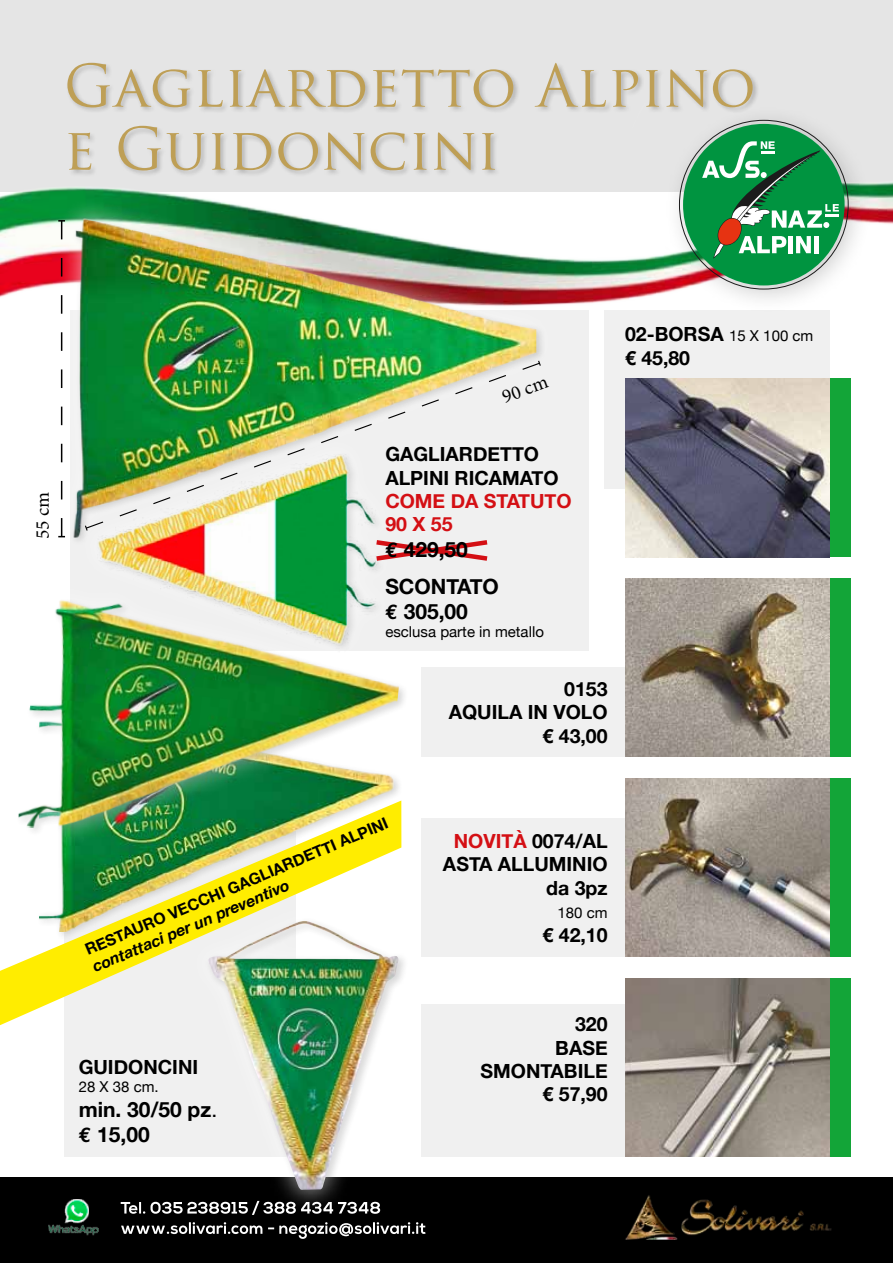
<style>
.page{position:relative;width:893px;height:1263px;background:#fff}
.page>*{position:absolute;margin:0;border:0;box-sizing:border-box;transform-origin:0 0}
.t1{font:57px/63px "Trajan Pro";letter-spacing:.01em;color:#be9f56}
.t2{font:700 21px/37.2px "Helvetica Neue";color:#000}
.t3{font:700 19.5px/23.4px "Helvetica Neue";color:#000;text-align:right}
.t4{font:700 19.5px/23.4px "Helvetica Neue";color:#d40f14}
.t5{font:19.5px "Minion Pro";color:#000}
.t6{font:700 15.75px "Helvetica Neue";color:#000}
.t7{font:italic 700 15.75px "Helvetica Neue";color:#000}
.t8{font:15px "Helvetica Neue";color:#000}
.s1{font-family:"Euro Mono"}
.s2{font-weight:400;font-size:15px}
.s3{font-weight:400}
.s4{color:#d40f14}
</style>
<div class="page">
<div style="left:0;top:0;width:893px;height:191px;background:#e5e5e5"></div>
<div style="left:0;top:1178px;width:893px;height:85px;background:#000"></div>
<img style="left:64px;top:1199px;width:25px;height:24px">
<img style="left:48px;top:1223px;width:50px;height:13px">
<svg style="left:121px;top:1222px;width:305px;height:17px"></svg>
<svg style="left:121px;top:1201px;width:258px;height:14px"></svg>
<img style="left:625px;top:1195px;width:207px;height:45px">
<div style="left:646px;top:978px;width:204px;height:179px;background:#13a538"></div>
<div style="left:646px;top:378px;width:204px;height:179px;background:#13a538"></div>
<div style="left:646px;top:778px;width:204px;height:179px;background:#13a538"></div>
<div style="left:646px;top:578px;width:204px;height:179px;background:#13a538"></div>
<img style="left:0;top:182px;width:893px;height:146px">
<div style="left:70px;top:310px;width:519px;height:341px;background:#f0f0f0"></div>
<div style="left:64px;top:831px;width:232px;height:326px;background:#f0f0f0"></div>
<div style="left:604px;top:310px;width:225px;height:179px;background:#f0f0f0"></div>
<div style="left:421px;top:1004px;width:225px;height:153px;background:#f0f0f0"></div>
<svg style="left:45px;top:188px;width:518px;height:170px"></svg>
<img style="left:52px;top:189px;width:484px;height:349px">
<div style="left:0;top:578px;width:422px;height:272px;background:#fff"></div>
<img style="left:29px;top:587px;width:380px;height:261px">
<img style="left:625px;top:978px;width:204px;height:179px">
<img style="left:625px;top:378px;width:204px;height:179px">
<div style="left:663px;top:104px;width:211px;height:211px;background:#000;opacity:.22"></div>
<div style="left:683px;top:124px;width:162px;height:161px;background:#009440;border-radius:50%"></div>
<svg style="left:702px;top:141px;width:137px;height:118px"></svg>
<div style="left:74px;top:431px;width:329px;height:236px;background:#fff;opacity:.55"></div>
<img style="left:64px;top:420px;width:317px;height:236px">
<div style="left:186px;top:898px;width:235px;height:315px;background:#fff;opacity:.55"></div>
<img style="left:207px;top:1025px;width:192px;height:166px">
<svg style="left:372px;top:537px;width:120px;height:27px"></svg>
<div style="left:421px;top:819px;width:225px;height:138px;background:#f0f0f0"></div>
<img style="left:625px;top:778px;width:204px;height:179px">
<div style="left:421px;top:668px;width:225px;height:89px;background:#f0f0f0"></div>
<img style="left:625px;top:578px;width:204px;height:179px">
<img style="left:0;top:800px;width:401px;height:225px">
<img style="left:85px;top:362px;width:452px;height:168px">
<svg style="left:84px;top:524px;width:5px;height:8px"></svg>
<svg style="left:537px;top:360px;width:4px;height:6px"></svg>
<svg style="left:58px;top:220px;width:7px;height:317px"></svg>
<div style="left:66px;top:62px;width:694px;height:116px;background:#000;opacity:.22"></div>
<h1 class="t1" style="left:64px;top:54px;width:693px">Gagliardetto Alpino e Guidoncini</h1>
<p class="t5" style="left:29px;top:539px;width:49px;rotate:-90deg">55 cm</p>
<p class="t5" style="left:498px;top:385px;width:49px;rotate:-20deg">90 cm</p>
<p class="t3" style="left:385px;top:442px;width:155px;text-align:left">GAGLIARDETTO<br>ALPINI RICAMATO</p>
<p class="t4" style="left:385px;top:489px;width:188px">COME DA STATUTO<br>90 X 55</p>
<p class="t2" style="left:385px;top:530px;width:84px"><span class="s1">E</span> 429,50<br>SCONTATO</p>
<p class="t2" style="left:385px;top:592px;width:84px"><span class="s1">E</span> 305,00</p>
<p class="t8" style="left:385px;top:623px;width:160px">esclusa parte in metallo</p>
<p class="t3" style="left:449px;top:677px;width:160px">0153<br>AQUILA IN VOLO € 43,00</p>
<p class="t3" style="left:625px;top:322px;width:190px;text-align:left">02-BORSA <span class="s2">15 x 100 cm </span>€ 45,80</p>
<p class="t6" style="left:165px;top:905px;width:196px;rotate:-23deg">VE CCHI GAGLIARDETTI ALPINI</p>
<p class="t7" style="left:90px;top:958px;width:216px;rotate:-23deg">contattaci per un preventivo</p>
<p class="t6" style="left:82px;top:941px;width:11px;rotate:-23deg">RESTAURO</p>
<p class="t3" style="left:79px;top:1054px;width:121px">GUIDONCINI</p>
<p class="t8" style="left:79px;top:1077px;width:82px">28 x 38 cm.</p>
<p class="t2" style="left:79px;top:1096px;width:140px;line-height:25.2px">MIN. 30/50 PZ<span class="s3">.<br></span><span class="s1">E</span> 15,00</p>
<p class="t3" style="left:443px;top:829px;width:166px"><span class="s4">NOVITÀ</span> 0074/AL<br>ASTA ALLUMINIO<br>DA 3PZ</p>
<p class="t8" style="left:558px;top:904px;width:52px">180 cm</p>
<p class="t3" style="left:543px;top:922px;width:67px">€ 42,10</p>
<p class="t3" style="left:480px;top:1012px;width:129px">320<br>BASE<br>SMONTABILE € 57,90</p>
</div>
